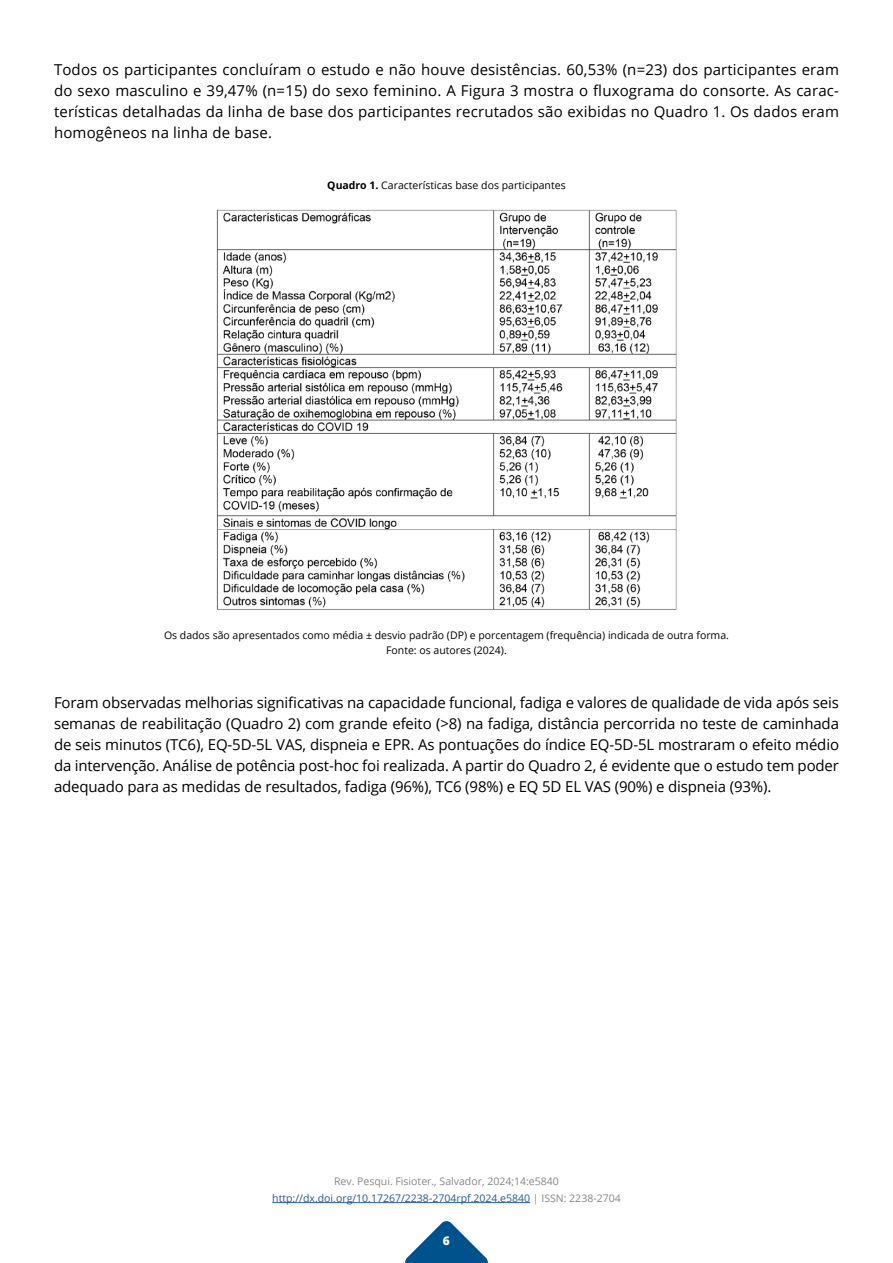
<style>
.page{position:relative;width:893px;height:1263px;background:#fff}
.page>*{position:absolute;margin:0;border:0;box-sizing:border-box;transform-origin:0 0}
.t1{font:15px/21px "Open Sans";color:#000;text-align:justify}
.t2{font:800 12px "Open Sans";color:#fff}
.t3{font:10.5px/15px "Open Sans";color:#000;text-align:center}
.t4{font:10.5px/16.5px "Open Sans";color:#878787;text-align:center}
.s1{font-weight:700}
.s2{color:#265b9b}
</style>
<div class="page">
<svg style="left:405px;top:1221px;width:83px;height:42px"></svg>
<hr style="left:272px;top:1202px;width:258px;height:1px;background:#265b9b">
<img style="left:216px;top:209px;width:461px;height:401px">
<p class="t1" style="left:54px;top:59px;width:786px">Todos os participantes concluíram o estudo e não houve desistências. 60,53% (n=23) dos participantes eram do sexo masculino e 39,47% (n=15) do sexo feminino. A Figura 3 mostra o fluxograma do consorte. As carac&shy;terísticas detalhadas da linha de base dos participantes recrutados são exibidas no Quadro 1. Os dados eram homogêneos na linha de base.</p>
<p class="t3" style="left:327px;top:177px;width:240px"><span class="s1">Quadro 1.</span> Características base dos participantes</p>
<p class="t3" style="left:164px;top:627px;width:566px">Os dados são apresentados como média ± desvio padrão (DP) e porcentagem (frequência) indicada de outra forma.<br>Fonte: os autores (2024).</p>
<p class="t1" style="left:54px;top:691px;width:786px">Foram observadas melhorias significativas na capacidade funcional, fadiga e valores de qualidade de vida após seis semanas de reabilitação (Quadro 2) com grande efeito (&gt;8) na fadiga, distância percorrida no teste de caminhada de seis minutos (TC6), EQ-5D-5L VAS, dispneia e EPR. As pontuações do índice EQ-5D-5L mostraram o efeito médio da intervenção. Análise de potência post-hoc foi realizada. A partir do Quadro 2, é evidente que o estudo tem poder adequado para as medidas de resultados, fadiga (96%), TC6 (98%) e EQ 5D EL VAS (90%) e dispneia (93%).</p>
<p class="t4" style="left:272px;top:1173px;width:350px">Rev. Pesqui. Fisioter., Salvador, 2024;14:e5840 <span class="s2">http://dx.doi.org/10.17267/2238-2704rpf.2024.e5840</span> | ISSN: 2238-2704</p>
<p class="t2" style="left:443px;top:1232px;width:9px">6</p>
</div>
